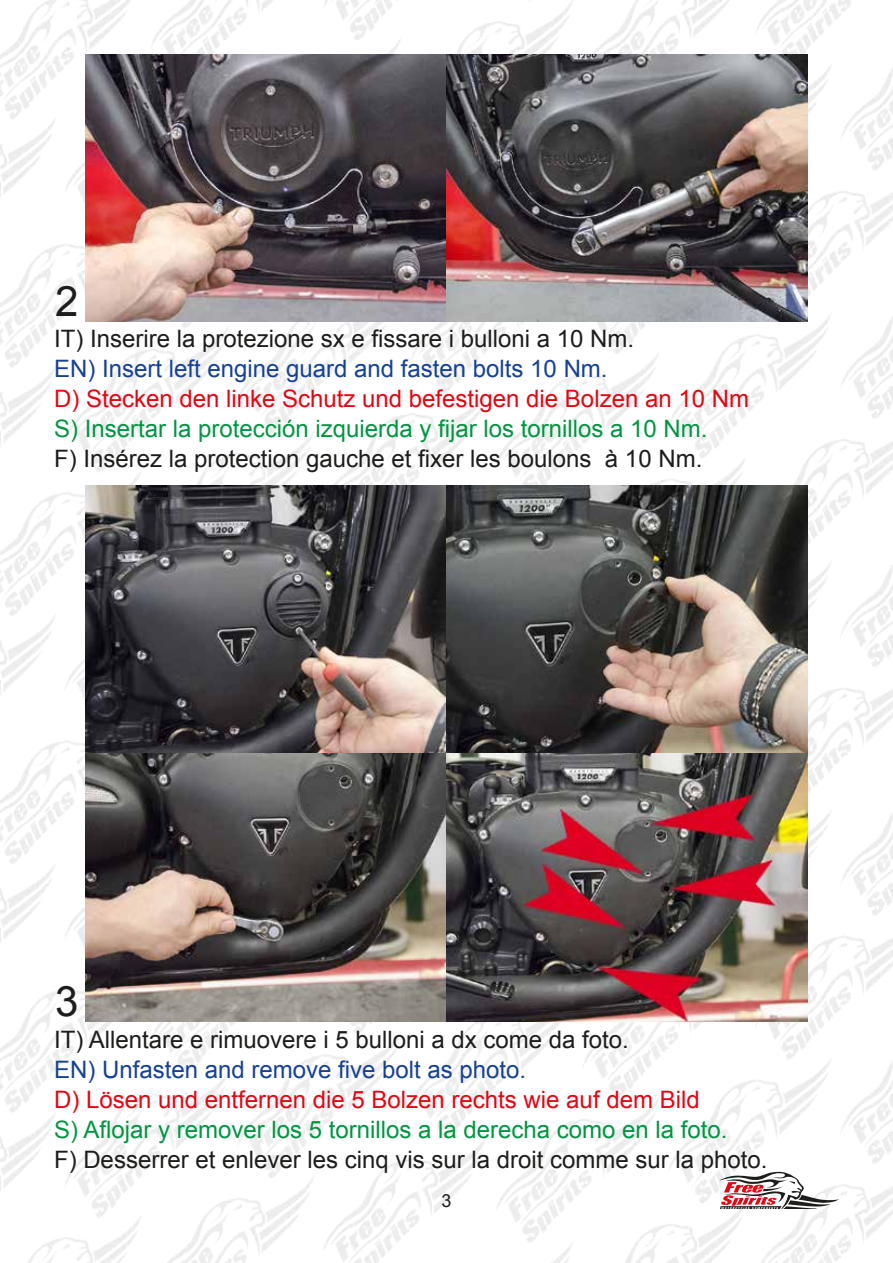
<style>
.page{position:relative;width:893px;height:1263px;background:#fff}
.page>*{position:absolute;margin:0;border:0;box-sizing:border-box;transform-origin:0 0}
.t1{font:42px "Arial";color:#1d1d1b}
.t2{font:24px "Arial";color:#1d1d1b}
.t3{font:24px "Arial";color:#009641}
.t4{font:24px "Arial";color:#e30613}
.t5{font:24px "Arial";color:#164194}
.t6{font:18px "Arial";color:#1d1d1b}
</style>
<div class="page">
<img style="left:0;top:0;width:893px;height:1262px">
<svg style="left:719px;top:1172px;width:120px;height:37px"></svg>
<img style="left:85px;top:54px;width:723px;height:268px">
<img style="left:85px;top:486px;width:723px;height:536px">
<h1 class="t1" style="left:55px;top:274px;width:25px">2</h1>
<p class="t2" style="left:54px;top:323px;width:582px">IT) Inserire la protezione sx e fissare i bulloni a 10 Nm.</p>
<p class="t5" style="left:54px;top:353px;width:555px">EN) Insert left engine guard and fasten bolts 10 Nm.</p>
<p class="t4" style="left:54px;top:383px;width:697px">D) Stecken den linke Schutz und befestigen die Bolzen an 10 Nm</p>
<p class="t3" style="left:54px;top:413px;width:655px">S) Insertar la protección izquierda y fijar los tornillos a 10 Nm.</p>
<p class="t2" style="left:54px;top:443px;width:650px">F) Insérez la protection gauche et fixer les boulons à 10 Nm.</p>
<h1 class="t1" style="left:55px;top:973px;width:25px">3</h1>
<p class="t2" style="left:54px;top:1024px;width:576px">IT) Allentare e rimuovere i 5 bulloni a dx come da foto.</p>
<p class="t5" style="left:54px;top:1054px;width:474px">EN) Unfasten and remove five bolt as photo.</p>
<p class="t4" style="left:54px;top:1084px;width:647px">D) Lösen und entfernen die 5 Bolzen rechts wie auf dem Bild</p>
<p class="t3" style="left:54px;top:1114px;width:675px">S) Aflojar y remover los 5 tornillos a la derecha como en la foto.</p>
<p class="t2" style="left:54px;top:1144px;width:715px">F) Desserrer et enlever les cinq vis sur la droit comme sur la photo.</p>
<p class="t6" style="left:441px;top:1189px;width:12px">3</p>
</div>
